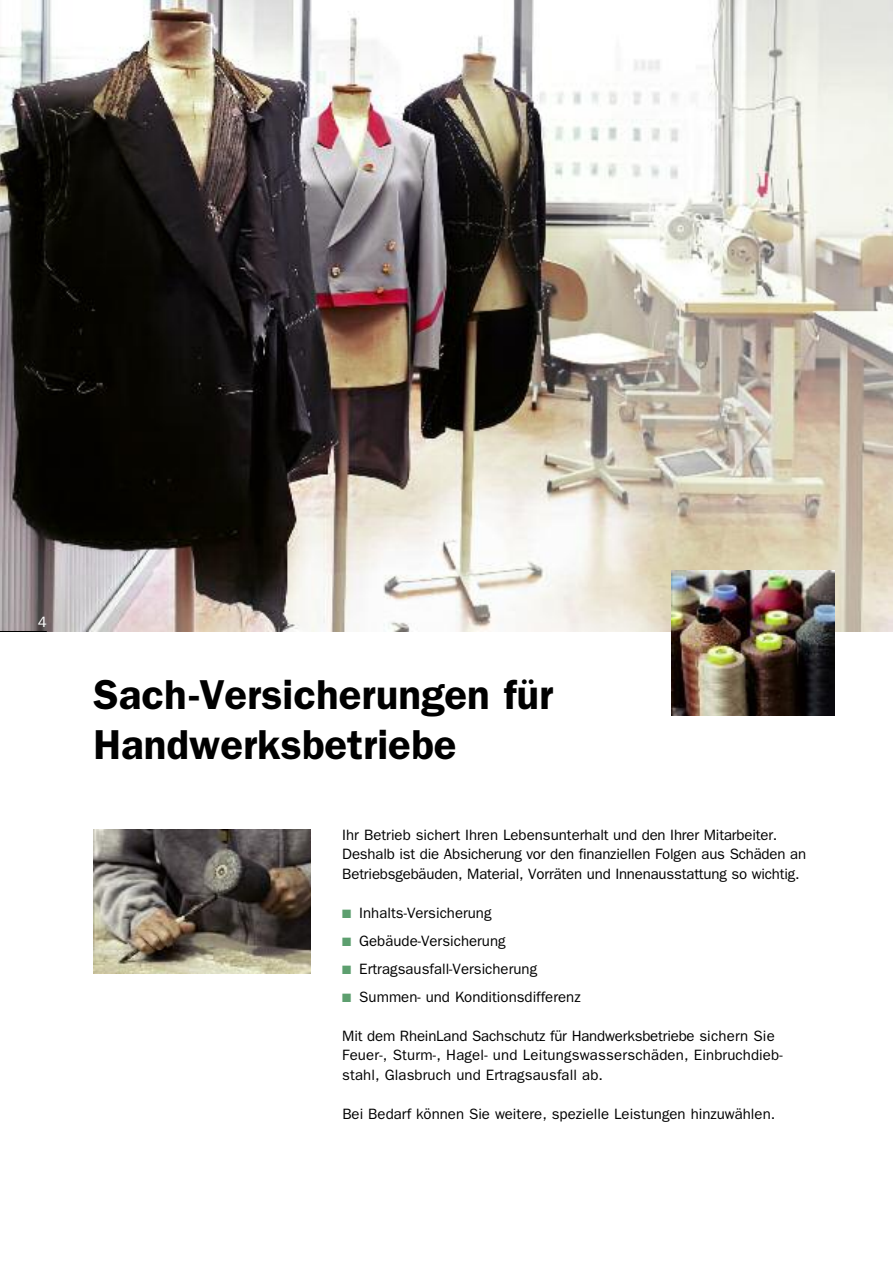
<style>
.page{position:relative;width:893px;height:1263px;background:#fff}
.page>*{position:absolute;margin:0;border:0;box-sizing:border-box;transform-origin:0 0}
.t1{font:42px/49.5px "Franklin Gothic LT Com Dm";color:#000}
.t2{font:15px/19.5px "Franklin Gothic LT Com";color:#000}
.t3{font:15px "Franklin Gothic LT Com";color:#fff}
.s1{color:#5d9f6f}
</style>
<div class="page">
<img style="left:0;top:0;width:893px;height:631px">
<hr style="left:0;top:631px;width:47px;height:1px;background:#000">
<img style="left:672px;top:570px;width:162px;height:146px">
<img style="left:94px;top:829px;width:216px;height:145px">
<p class="t3" style="left:38px;top:613px;width:10px">4</p>
<h1 class="t1" style="left:94px;top:670px;width:461px">Sach-Versicherungen für<br>Handwerksbetriebe</h1>
<p class="t2" style="left:342px;top:825px;width:465px">Ihr Betrieb sichert Ihren Lebensunterhalt und den Ihrer Mitarbeiter.<br>Deshalb ist die Absicherung vor den finanziellen Folgen aus Schäden an<br>Betriebsgebäuden, Material, Vorräten und Innenausstattung so wichtig.</p>
<p class="t2" style="left:342px;top:903px;width:151px"><span class="s1">■</span> Inhalts-Versicherung</p>
<p class="t2" style="left:342px;top:931px;width:165px"><span class="s1">■</span> Gebäude-Versicherung</p>
<p class="t2" style="left:342px;top:959px;width:196px"><span class="s1">■</span> Ertragsausfall-Versicherung</p>
<p class="t2" style="left:342px;top:987px;width:240px"><span class="s1">■</span> Summen- und Konditionsdifferenz</p>
<p class="t2" style="left:342px;top:1026px;width:442px">Mit dem RheinLand Sachschutz für Handwerksbetriebe sichern Sie<br>Feuer-, Sturm-, Hagel- und Leitungswasserschäden, Einbruchdieb&shy;stahl, Glasbruch und Ertragsausfall ab.</p>
<p class="t2" style="left:342px;top:1104px;width:434px">Bei Bedarf können Sie weitere, spezielle Leistungen hinzuwählen.</p>
</div>
